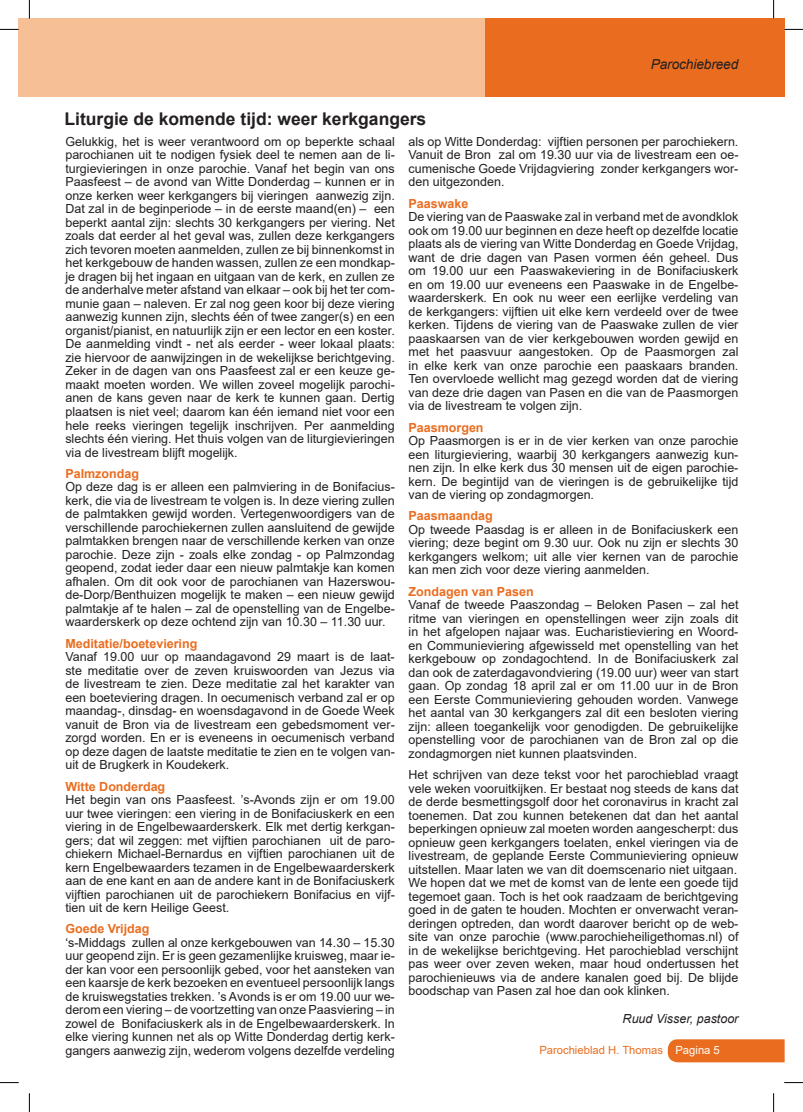
<style>
.page{position:relative;width:803px;height:1112px;background:#fff}
.page>*{position:absolute;margin:0;border:0;box-sizing:border-box;transform-origin:0 0}
.t1{font:700 17.5px "Arial";color:#231f20}
.t2{font:italic 13.75px "Arial";letter-spacing:-.01em;color:#231f20}
.t3{font:12.5px/13.5px "Arial";color:#231f20;text-align:justify}
.t4{font:700 12.5px "Arial";color:#ea6d1f}
.t5{font:italic 12.5px "Arial";color:#231f20}
.t6{font:11.25px "Arial";color:#ea6d1f}
.s1{color:#fff}
</style>
<div class="page">
<div style="left:19px;top:19px;width:473px;height:78px;background:#f7bf96"></div>
<div style="left:485px;top:19px;width:299px;height:78px;background:#ea6d1f"></div>
<div style="left:668px;top:1039px;width:116px;height:23px;background:#ea6d1f"></div>
<svg style="left:0;top:29px;width:19px;height:1px"></svg>
<svg style="left:784px;top:29px;width:19px;height:1px"></svg>
<svg style="left:0;top:1082px;width:19px;height:1px"></svg>
<svg style="left:784px;top:1082px;width:19px;height:1px"></svg>
<svg style="left:29px;top:0;width:1px;height:19px"></svg>
<svg style="left:29px;top:1093px;width:1px;height:18px"></svg>
<svg style="left:773px;top:0;width:1px;height:19px"></svg>
<svg style="left:773px;top:1093px;width:1px;height:18px"></svg>
<h1 class="t1" style="left:65px;top:107px;width:363px">Liturgie de komende tijd: weer kerkgangers</h1>
<p class="t2" style="left:651px;top:55px;width:89px">Parochiebreed</p>
<p class="t3" style="left:65px;top:134px;width:331px">Gelukkig, het is weer verantwoord om op beperkte schaal parochianen uit te nodigen fysiek deel te nemen aan de li&shy;turgievieringen in onze parochie. Vanaf het begin van ons Paasfeest – de avond van Witte Donderdag – kunnen er in onze kerken weer kerkgangers bij vieringen aanwezig zijn.<br>Dat zal in de beginperiode – in de eerste maand(en) – een beperkt aantal zijn: slechts 30 kerkgangers per viering. Net zoals dat eerder al het geval was, zullen deze kerkgangers zich tevoren moeten aanmelden, zullen ze bij binnenkomst in het kerkgebouw de handen wassen, zullen ze een mondkap&shy;je dragen bij het ingaan en uitgaan van de kerk, en zullen ze de anderhalve meter afstand van elkaar – ook bij het ter com&shy;munie gaan – naleven. Er zal nog geen koor bij deze viering aanwezig kunnen zijn, slechts één of twee zanger(s) en een organist/pianist, en natuurlijk zijn er een lector en een koster.<br>De aanmelding vindt - net als eerder - weer lokaal plaats: zie hiervoor de aanwijzingen in de wekelijkse berichtgeving.<br>Zeker in de dagen van ons Paasfeest zal er een keuze ge&shy;maakt moeten worden. We willen zoveel mogelijk parochi&shy;anen de kans geven naar de kerk te kunnen gaan. Dertig plaatsen is niet veel; daarom kan één iemand niet voor een hele reeks vieringen tegelijk inschrijven. Per aanmelding slechts één viering. Het thuis volgen van de liturgievieringen via de livestream blijft mogelijk.</p>
<p class="t4" style="left:65px;top:464px;width:75px">Palmzondag</p>
<p class="t3" style="left:65px;top:480px;width:331px">Op deze dag is er alleen een palmviering in de Bonifacius&shy;kerk, die via de livestream te volgen is. In deze viering zullen de palmtakken gewijd worden. Vertegenwoordigers van de verschillende parochiekernen zullen aansluitend de gewijde palmtakken brengen naar de verschillende kerken van onze parochie. Deze zijn - zoals elke zondag - op Palmzondag geopend, zodat ieder daar een nieuw palmtakje kan komen afhalen. Om dit ook voor de parochianen van Hazerswou&shy;de-Dorp/Benthuizen mogelijk te maken – een nieuw gewijd palmtakje af te halen – zal de openstelling van de Engelbe&shy;waarderskerk op deze ochtend zijn van 10.30 – 11.30 uur.</p>
<p class="t4" style="left:65px;top:634px;width:133px">Meditatie/boeteviering</p>
<p class="t3" style="left:65px;top:649px;width:331px">Vanaf 19.00 uur op maandagavond 29 maart is de laat&shy;ste meditatie over de zeven kruiswoorden van Jezus via de livestream te zien. Deze meditatie zal het karakter van een boeteviering dragen. In oecumenisch verband zal er op maandag-, dinsdag- en woensdagavond in de Goede Week vanuit de Bron via de livestream een gebedsmoment ver&shy;zorgd worden. En er is eveneens in oecumenisch verband op deze dagen de laatste meditatie te zien en te volgen van&shy;uit de Brugkerk in Koudekerk.</p>
<p class="t4" style="left:65px;top:777px;width:101px">Witte Donderdag</p>
<p class="t3" style="left:65px;top:792px;width:331px">Het begin van ons Paasfeest. ’s-Avonds zijn er om 19.00 uur twee vieringen: een viering in de Bonifaciuskerk en een viering in de Engelbewaarderskerk. Elk met dertig kerkgan&shy;gers; dat wil zeggen: met vijftien parochianen uit de paro&shy;chiekern Michael-Bernardus en vijftien parochianen uit de kern Engelbewaarders tezamen in de Engelbewaarderskerk aan de ene kant en aan de andere kant in de Bonifaciuskerk vijftien parochianen uit de parochiekern Bonifacius en vijf&shy;tien uit de kern Heilige Geest.</p>
<p class="t4" style="left:65px;top:919px;width:86px">Goede Vrijdag</p>
<p class="t3" style="left:65px;top:935px;width:331px">‘s-Middags zullen al onze kerkgebouwen van 14.30 – 15.30 uur geopend zijn. Er is geen gezamenlijke kruisweg, maar ie&shy;der kan voor een persoonlijk gebed, voor het aansteken van een kaarsje de kerk bezoeken en eventueel persoonlijk langs de kruiswegstaties trekken. ’s Avonds is er om 19.00 uur we&shy;derom een viering – de voortzetting van onze Paasviering – in zowel de Bonifaciuskerk als in de Engelbewaarderskerk. In elke viering kunnen net als op Witte Donderdag dertig kerk&shy;gangers aanwezig zijn, wederom volgens dezelfde verdeling</p>
<p class="t3" style="left:409px;top:134px;width:331px">als op Witte Donderdag: vijftien personen per parochiekern.<br>Vanuit de Bron zal om 19.30 uur via de livestream een oe&shy;cumenische Goede Vrijdagviering zonder kerkgangers wor&shy;den uitgezonden.</p>
<p class="t4" style="left:409px;top:194px;width:61px">Paaswake</p>
<p class="t3" style="left:409px;top:210px;width:331px">De viering van de Paaswake zal in verband met de avondklok ook om 19.00 uur beginnen en deze heeft op dezelfde locatie plaats als de viering van Witte Donderdag en Goede Vrijdag, want de drie dagen van Pasen vormen één geheel. Dus om 19.00 uur een Paaswakeviering in de Bonifaciuskerk en om 19.00 uur eveneens een Paaswake in de Engelbe&shy;waarderskerk. En ook nu weer een eerlijke verdeling van de kerkgangers: vijftien uit elke kern verdeeld over de twee kerken. Tijdens de viering van de Paaswake zullen de vier paaskaarsen van de vier kerkgebouwen worden gewijd en met het paasvuur aangestoken. Op de Paasmorgen zal in elke kerk van onze parochie een paaskaars branden.<br>Ten overvloede wellicht mag gezegd worden dat de viering van deze drie dagen van Pasen en die van de Paasmorgen via de livestream te volgen zijn.</p>
<p class="t4" style="left:409px;top:418px;width:77px">Paasmorgen</p>
<p class="t3" style="left:409px;top:433px;width:331px">Op Paasmorgen is er in de vier kerken van onze parochie een liturgieviering, waarbij 30 kerkgangers aanwezig kun&shy;nen zijn. In elke kerk dus 30 mensen uit de eigen parochie&shy;kern. De begintijd van de vieringen is de gebruikelijke tijd van de viering op zondagmorgen.</p>
<p class="t4" style="left:409px;top:507px;width:86px">Paasmaandag</p>
<p class="t3" style="left:409px;top:522px;width:331px">Op tweede Paasdag is er alleen in de Bonifaciuskerk een viering; deze begint om 9.30 uur. Ook nu zijn er slechts 30 kerkgangers welkom; uit alle vier kernen van de parochie kan men zich voor deze viering aanmelden.</p>
<p class="t4" style="left:409px;top:582px;width:127px">Zondagen van Pasen</p>
<p class="t3" style="left:409px;top:597px;width:331px">Vanaf de tweede Paaszondag – Beloken Pasen – zal het ritme van vieringen en openstellingen weer zijn zoals dit in het afgelopen najaar was. Eucharistieviering en Woord&shy;en Communieviering afgewisseld met openstelling van het kerkgebouw op zondagochtend. In de Bonifaciuskerk zal dan ook de zaterdagavondviering (19.00 uur) weer van start gaan. Op zondag 18 april zal er om 11.00 uur in de Bron een Eerste Communieviering gehouden worden. Vanwege het aantal van 30 kerkgangers zal dit een besloten viering zijn: alleen toegankelijk voor genodigden. De gebruikelijke openstelling voor de parochianen van de Bron zal op die zondagmorgen niet kunnen plaatsvinden.</p>
<p class="t3" style="left:409px;top:767px;width:331px">Het schrijven van deze tekst voor het parochieblad vraagt vele weken vooruitkijken. Er bestaat nog steeds de kans dat de derde besmettingsgolf door het coronavirus in kracht zal toenemen. Dat zou kunnen betekenen dat dan het aantal beperkingen opnieuw zal moeten worden aangescherpt: dus opnieuw geen kerkgangers toelaten, enkel vieringen via de livestream, de geplande Eerste Communieviering opnieuw uitstellen. Maar laten we van dit doemscenario niet uitgaan.<br>We hopen dat we met de komst van de lente een goede tijd tegemoet gaan. Toch is het ook raadzaam de berichtgeving goed in de gaten te houden. Mochten er onverwacht veran&shy;deringen optreden, dan wordt daarover bericht op de web&shy;site van onze parochie (www.parochieheiligethomas.nl) of in de wekelijkse berichtgeving. Het parochieblad verschijnt pas weer over zeven weken, maar houd ondertussen het parochienieuws via de andere kanalen goed bij. De blijde boodschap van Pasen zal hoe dan ook klinken.</p>
<p class="t5" style="left:623px;top:1009px;width:117px">Ruud Visser, pastoor</p>
<p class="t6" style="left:539px;top:1042px;width:182px">Parochieblad H. Thomas <span class="s1">Pagina 5</span></p>
</div>
